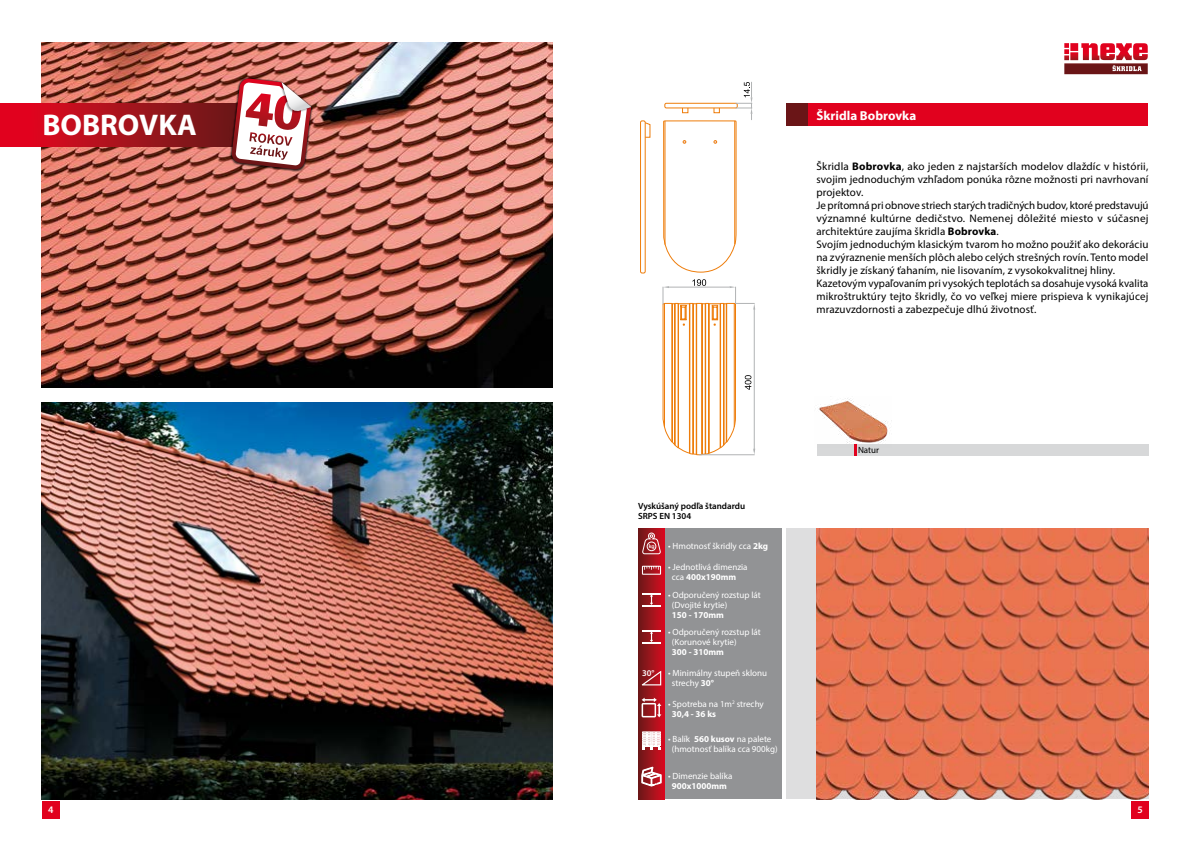
<style>
.page{position:relative;width:1191px;height:842px;background:#fff}
.page>*{position:absolute;margin:0;border:0;box-sizing:border-box;transform-origin:0 0}
.t1{font:700 30px "Myriad Pro";color:#fff}
.t2{font:700 13px "Myriad Pro";color:#fff}
.t3{font:11px/13px "Myriad Pro";letter-spacing:.01em;color:#000}
.t4{font:600 10px "Myriad Pro";color:#fff}
.t5{font:9px/10px "Myriad Pro";color:#fff}
.t6{font:600 9px/10px "Myriad Pro";color:#000}
.t7{font:700 9px "Myriad Pro";color:#fff}
.t8{font:9px "Myriad Pro";color:#000}
.t9{font:600 8.8px "Myriad Pro";color:#fff}
.t10{font:600 5.5px "Myriad Pro";color:#fff}
.s1{font-weight:700}
</style>
<div class="page">
<div style="left:42px;top:801px;width:17px;height:18px;background:#e1011e"></div>
<svg style="left:1064px;top:43px;width:83px;height:31px"></svg>
<img style="left:42px;top:43px;width:511px;height:345px">
<div style="left:786px;top:528px;width:363px;height:271px;background:#dededf"></div>
<img style="left:42px;top:403px;width:511px;height:396px">
<svg style="left:0;top:104px;width:228px;height:42px;background:#ad0f1c"></svg>
<div style="left:786px;top:104px;width:22px;height:22px;background:#6a1517"></div>
<div style="left:808px;top:104px;width:340px;height:22px;background:#e1011e"></div>
<div style="left:638px;top:528px;width:143px;height:271px;background:#929395"></div>
<svg style="left:638px;top:528px;width:25px;height:271px;background:#9b161e"></svg>
<svg style="left:642px;top:532px;width:19px;height:23px"></svg>
<svg style="left:642px;top:593px;width:18px;height:13px"></svg>
<svg style="left:642px;top:630px;width:18px;height:13px"></svg>
<svg style="left:642px;top:566px;width:19px;height:9px"></svg>
<svg style="left:641px;top:670px;width:21px;height:16px"></svg>
<svg style="left:641px;top:698px;width:20px;height:19px"></svg>
<svg style="left:641px;top:767px;width:20px;height:19px"></svg>
<svg style="left:642px;top:731px;width:19px;height:19px"></svg>
<div style="left:1131px;top:801px;width:17px;height:18px;background:#e1011e"></div>
<div style="left:664px;top:103px;width:73px;height:5px;border:1px solid #ee7d0b;border-radius:2px"></div>
<svg style="left:682px;top:107px;width:38px;height:6px"></svg>
<svg style="left:736px;top:82px;width:16px;height:38px"></svg>
<svg style="left:663px;top:120px;width:73px;height:680px"></svg>
<hr style="left:665px;top:121px;width:1px;height:124px;background:#ee7d0b">
<hr style="left:734px;top:121px;width:1px;height:123px;background:#ee7d0b">
<div style="left:640px;top:121px;width:5px;height:152px;border:1px solid #ee7d0b;border-radius:2px"></div>
<svg style="left:644px;top:122px;width:6px;height:16px"></svg>
<hr style="left:699px;top:455px;width:55px;height:1px;background:#b1b3b4">
<svg style="left:662px;top:279px;width:93px;height:176px"></svg>
<div style="left:816px;top:444px;width:332px;height:11px;background:#d7d8d9"></div>
<svg style="left:854px;top:448px;width:2px;height:7px"></svg>
<img style="left:816px;top:398px;width:72px;height:50px">
<img style="left:228px;top:74px;width:89px;height:101px">
<img style="left:244px;top:74px;width:73px;height:74px">
<img style="left:231px;top:79px;width:80px;height:91px">
<img style="left:816px;top:528px;width:332px;height:271px">
<h1 class="t1" style="left:43px;top:105px;width:156px">BOBROVKA</h1>
<p class="t2" style="left:816px;top:107px;width:101px">Škridla Bobrovka</p>
<p class="t3" style="left:816px;top:159px;width:334px">Škridla <span class="s1">Bobrovka</span>, ako jeden z najstarších modelov dlaždíc v histórii, svojim jednoduchým vzhľadom ponúka rôzne možnosti pri navrhovaní projektov.<br>Je prítomná pri obnove striech starých tradičných budov, ktoré predstavujú významné kultúrne dedičstvo. Nemenej dôležité miesto v súčasnej architektúre zaujíma škridla <span class="s1">Bobrovka</span>.<br>Svojím jednoduchým klasickým tvarom ho možno použiť ako dekoráciu na zvýraznenie menších plôch alebo celých strešných rovín. Tento model škridly je získaný ťahaním, nie lisovaním, z vysokokvalitnej hliny.<br>Kazetovým vypaľovaním pri vysokých teplotách sa dosahuje vysoká kvalita mikroštruktúry tejto škridly, čo vo veľkej miere prispieva k vynikajúcej mrazuvzdornosti a zabezpečuje dlhú životnosť.</p>
<p class="t4" style="left:48px;top:803px;width:7px">4</p>
<p class="t6" style="left:638px;top:501px;width:109px">Vyskúšaný podľa štandardu<br>SRPS EN 1304</p>
<p class="t10" style="left:648px;top:543px;width:7px">kg</p>
<p class="t5" style="left:668px;top:540px;width:101px">• Hmotnosť škridly cca <span class="s1">2kg</span></p>
<p class="t5" style="left:672px;top:561px;width:77px;text-indent:-4px">• Jednotlivá dimenzia cca <span class="s1">400x190mm</span></p>
<p class="t5" style="left:672px;top:590px;width:90px;text-indent:-4px">• Odporučený rozstup lát (Dvojité krytie)</p>
<p class="t7" style="left:672px;top:609px;width:53px">150 - 170mm</p>
<p class="t5" style="left:672px;top:627px;width:90px;text-indent:-4px">• Odporučený rozstup lát (Korunové krytie)</p>
<p class="t7" style="left:672px;top:646px;width:53px">300 - 310mm</p>
<p class="t5" style="left:672px;top:667px;width:97px;text-indent:-4px">• Minimálny stupeň sklonu strechy <span class="s1">30°</span></p>
<p class="t5" style="left:671px;top:699px;width:94px;text-indent:-4px">• Spotreba na 1m<sup>2</sup> strechy<br><span class="s1">30,4 - 36 ks</span></p>
<p class="t9" style="left:642px;top:667px;width:14px">30°</p>
<p class="t5" style="left:672px;top:733px;width:107px;text-indent:-4px">• Balík <span class="s1">560 kusov</span> na palete (hmotnosť balíka cca 900kg)</p>
<p class="t5" style="left:668px;top:771px;width:66px">• Dimenzie balíka</p>
<p class="t7" style="left:672px;top:780px;width:57px">900x1000mm</p>
<p class="t8" style="left:858px;top:444px;width:23px">Natur</p>
<p class="t4" style="left:1137px;top:803px;width:7px">5</p>
</div>
